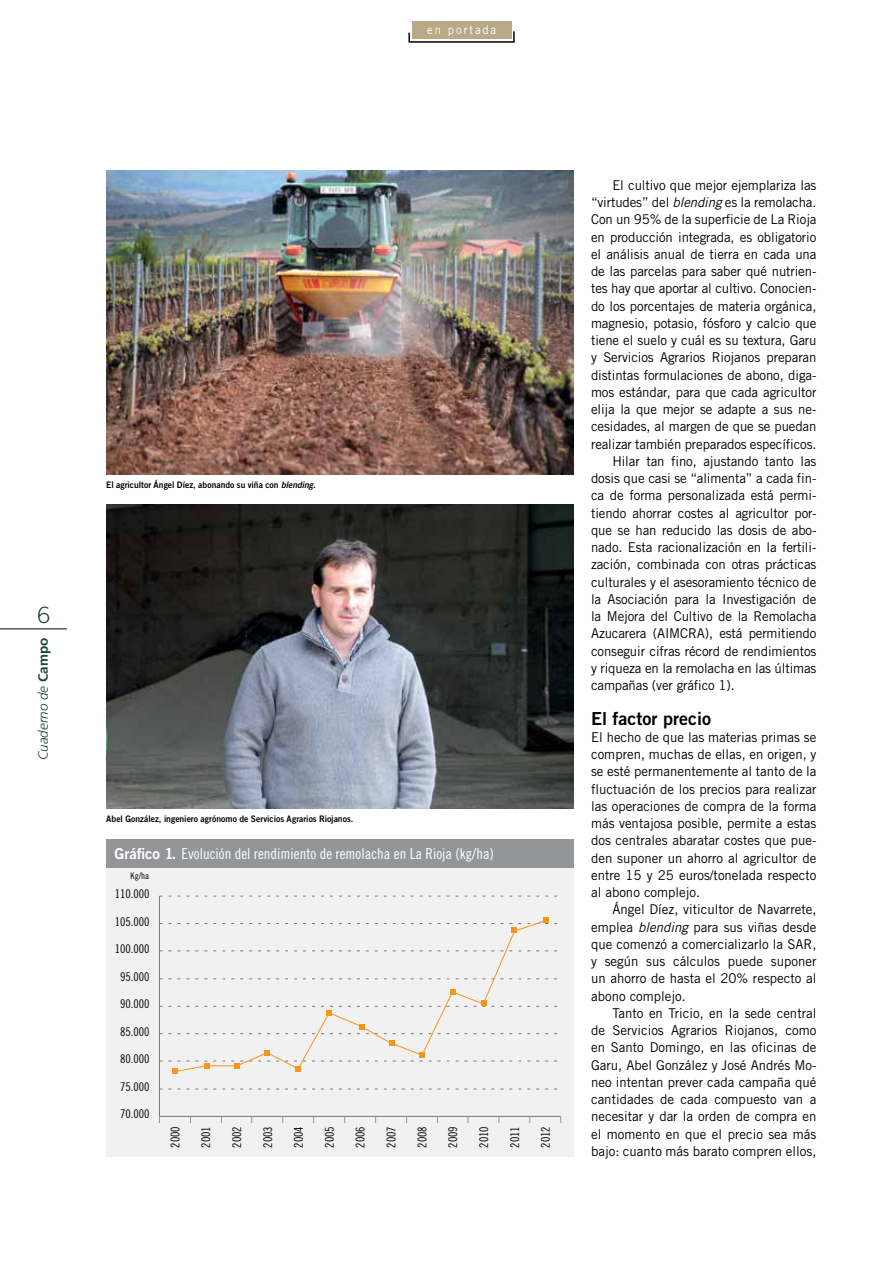
<style>
.page{position:relative;width:893px;height:1263px;background:#fff}
.page>*{position:absolute;margin:0;border:0;box-sizing:border-box;transform-origin:0 0}
.t1{font:300 22.5px "Trade Gothic";color:#1d4536}
.t2{font:18px "Trade Gothic Bold Two";color:#000}
.t3{font:15px "Trade Gothic LT Std Cn 18";color:#fff}
.t4{font:13.5px/17.2px "Trade Gothic LT Std";letter-spacing:-.01em;color:#000;text-align:justify}
.t5{font:italic 300 13.5px "Frutiger";color:#1d4536}
.t6{font:12px "Trade Gothic LT Std Cn 18";color:#000}
.t7{font:12px "Trade Gothic";letter-spacing:.16em;color:#fff;scale:.95 1}
.t8{font:9px "Trade Gothic Bold Two";color:#000;scale:.95 1}
.t9{font:9px "Trade Gothic LT Std Cn 18";color:#000}
.s1{font-weight:700;font-style:normal}
.s2{font-style:italic}
.s3{font-family:"Trade Gothic LT Std Bd 2"}
</style>
<div class="page">
<img style="left:106px;top:170px;width:467px;height:304px">
<img style="left:106px;top:504px;width:467px;height:304px">
<hr style="left:0;top:628px;width:67px;height:1px;background:#000">
<svg style="left:408px;top:30px;width:107px;height:13px"></svg>
<div style="left:412px;top:21px;width:99px;height:18px;background:#b8a988"></div>
<div style="left:106px;top:866px;width:467px;height:291px;background:#f1f1f2"></div>
<div style="left:106px;top:839px;width:467px;height:28px;background:#939598"></div>
<svg style="left:160px;top:1089px;width:398px;height:1px"></svg>
<svg style="left:160px;top:979px;width:397px;height:1px"></svg>
<svg style="left:160px;top:951px;width:398px;height:1px"></svg>
<svg style="left:160px;top:896px;width:398px;height:1px"></svg>
<hr style="left:159px;top:896px;width:1px;height:220px;background:#77787b">
<hr style="left:159px;top:1116px;width:402px;height:1px;background:#77787b">
<svg style="left:174px;top:933px;width:372px;height:107px"></svg>
<svg style="left:160px;top:1024px;width:398px;height:10px"></svg>
<svg style="left:160px;top:1040px;width:398px;height:34px"></svg>
<svg style="left:450px;top:989px;width:5px;height:5px"></svg>
<svg style="left:160px;top:1001px;width:398px;height:14px"></svg>
<svg style="left:160px;top:917px;width:398px;height:16px"></svg>
<p class="t7" style="left:427px;top:23px;width:74px">en portada</p>
<h1 class="t1" style="left:37px;top:601px;width:14px">6</h1>
<p class="t5" style="left:35px;top:760px;width:124px;rotate:-90deg">Cuaderno de <span class="s1">Campo</span></p>
<p class="t8" style="left:106px;top:479px;width:222px">El agricultor Ángel Díez, abonando su viña con <span class="s2">blending</span>.</p>
<p class="t8" style="left:106px;top:813px;width:262px">Abel González, ingeniero agrónomo de Servicios Agrarios Riojanos.</p>
<p class="t3" style="left:114px;top:845px;width:381px"><span class="s3">Gráfico 1.</span> Evolución del rendimiento de remolacha en La Rioja (kg/ha)</p>
<p class="t9" style="left:131px;top:871px;width:20px">Kg/ha</p>
<p class="t6" style="left:115px;top:886px;width:36px">110.000</p>
<p class="t6" style="left:115px;top:914px;width:36px">105.000</p>
<p class="t6" style="left:115px;top:942px;width:36px">100.000</p>
<p class="t6" style="left:120px;top:969px;width:31px">95.000</p>
<p class="t6" style="left:120px;top:997px;width:31px">90.000</p>
<p class="t6" style="left:120px;top:1024px;width:31px">85.000</p>
<p class="t6" style="left:120px;top:1052px;width:31px">80.000</p>
<p class="t6" style="left:120px;top:1079px;width:31px">75.000</p>
<p class="t6" style="left:120px;top:1107px;width:31px">70.000</p>
<p class="t6" style="left:168px;top:1148px;width:23px;rotate:-90deg">2000</p>
<p class="t6" style="left:199px;top:1148px;width:23px;rotate:-90deg">2001</p>
<p class="t6" style="left:230px;top:1148px;width:23px;rotate:-90deg">2002</p>
<p class="t6" style="left:261px;top:1148px;width:23px;rotate:-90deg">2003</p>
<p class="t6" style="left:291px;top:1148px;width:23px;rotate:-90deg">2004</p>
<p class="t6" style="left:322px;top:1148px;width:23px;rotate:-90deg">2005</p>
<p class="t6" style="left:353px;top:1148px;width:23px;rotate:-90deg">2006</p>
<p class="t6" style="left:384px;top:1148px;width:23px;rotate:-90deg">2007</p>
<p class="t6" style="left:415px;top:1148px;width:23px;rotate:-90deg">2008</p>
<p class="t6" style="left:446px;top:1148px;width:23px;rotate:-90deg">2009</p>
<p class="t6" style="left:477px;top:1148px;width:23px;rotate:-90deg">2010</p>
<p class="t6" style="left:508px;top:1148px;width:23px;rotate:-90deg">2011</p>
<p class="t6" style="left:538px;top:1148px;width:23px;rotate:-90deg">2012</p>
<p class="t4" style="left:612px;top:176px;width:206px">El cultivo que mejor ejemplariza las</p>
<p class="t4" style="left:591px;top:193px;width:227px">“virtudes” del <span class="s2">blending</span> es la remolacha.</p>
<p class="t4" style="left:591px;top:211px;width:227px">Con un 95% de la superficie de La Rioja</p>
<p class="t4" style="left:591px;top:228px;width:227px">en producción integrada, es obligatorio</p>
<p class="t4" style="left:591px;top:245px;width:227px">el análisis anual de tierra en cada una</p>
<p class="t4" style="left:591px;top:262px;width:227px">de las parcelas para saber qué nutrien-</p>
<p class="t4" style="left:591px;top:280px;width:227px">tes hay que aportar al cultivo. Conocien-</p>
<p class="t4" style="left:591px;top:297px;width:227px">do los porcentajes de materia orgánica,</p>
<p class="t4" style="left:591px;top:314px;width:227px">magnesio, potasio, fósforo y calcio que</p>
<p class="t4" style="left:591px;top:331px;width:227px">tiene el suelo y cuál es su textura, Garu</p>
<p class="t4" style="left:591px;top:349px;width:227px">y Servicios Agrarios Riojanos preparan</p>
<p class="t4" style="left:591px;top:366px;width:227px">distintas formulaciones de abono, diga-</p>
<p class="t4" style="left:591px;top:383px;width:227px">mos estándar, para que cada agricultor</p>
<p class="t4" style="left:591px;top:400px;width:227px">elija la que mejor se adapte a sus ne-</p>
<p class="t4" style="left:591px;top:418px;width:227px">cesidades, al margen de que se puedan</p>
<p class="t4" style="left:591px;top:435px;width:227px">realizar también preparados específicos.</p>
<p class="t4" style="left:612px;top:452px;width:206px">Hilar tan fino, ajustando tanto las</p>
<p class="t4" style="left:591px;top:469px;width:227px">dosis que casi se “alimenta” a cada fin-</p>
<p class="t4" style="left:591px;top:487px;width:227px">ca de forma personalizada está permi-</p>
<p class="t4" style="left:591px;top:504px;width:227px">tiendo ahorrar costes al agricultor por-</p>
<p class="t4" style="left:591px;top:521px;width:227px">que se han reducido las dosis de abo-</p>
<p class="t4" style="left:591px;top:538px;width:227px">nado. Esta racionalización en la fertili-</p>
<p class="t4" style="left:591px;top:556px;width:227px">zación, combinada con otras prácticas</p>
<p class="t4" style="left:591px;top:573px;width:227px">culturales y el asesoramiento técnico de</p>
<p class="t4" style="left:591px;top:590px;width:227px">la Asociación para la Investigación de</p>
<p class="t4" style="left:591px;top:607px;width:227px">la Mejora del Cultivo de la Remolacha</p>
<p class="t4" style="left:591px;top:625px;width:227px">Azucarera (AIMCRA), está permitiendo</p>
<p class="t4" style="left:591px;top:642px;width:227px">conseguir cifras récord de rendimientos</p>
<p class="t4" style="left:591px;top:659px;width:227px">y riqueza en la remolacha en las últimas</p>
<p class="t4" style="left:591px;top:676px;width:145px">campañas (ver gráfico 1).</p>
<h2 class="t2" style="left:591px;top:707px;width:121px">El factor precio</h2>
<p class="t4" style="left:591px;top:728px;width:227px">El hecho de que las materias primas se compren, muchas de ellas, en origen, y se esté permanentemente al tanto de la fluctuación de los precios para realizar las operaciones de compra de la forma más ventajosa posible, permite a estas dos centrales abaratar costes que pue&shy;den suponer un ahorro al agricultor de entre 15 y 25 euros/tonelada respecto al abono complejo.</p>
<p class="t4" style="left:591px;top:901px;width:227px;text-indent:21px">Ángel Díez, viticultor de Navarrete, emplea <span class="s2">blending</span> para sus viñas desde que comenzó a comercializarlo la SAR, y según sus cálculos puede suponer un ahorro de hasta el 20% respecto al abono complejo.</p>
<p class="t4" style="left:591px;top:1004px;width:227px;text-indent:21px">Tanto en Tricio, en la sede central de Servicios Agrarios Riojanos, como en Santo Domingo, en las oficinas de Garu, Abel González y José Andrés Mo&shy;neo intentan prever cada campaña qué cantidades de cada compuesto van a necesitar y dar la orden de compra en el momento en que el precio sea más bajo: cuanto más barato compren ellos,</p>
</div>
